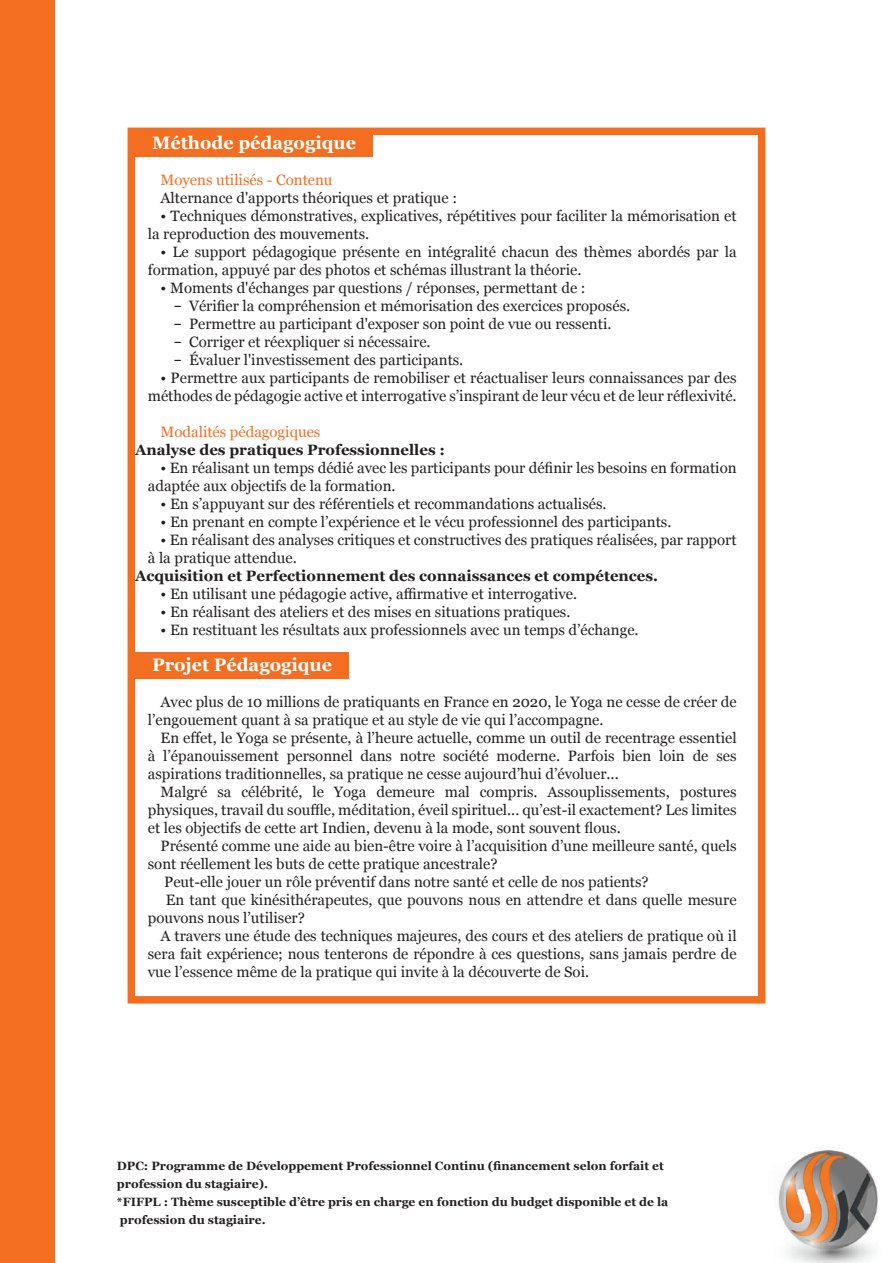
<style>
.page{position:relative;width:893px;height:1263px;background:#fff}
.page>*{position:absolute;margin:0;border:0;box-sizing:border-box;transform-origin:0 0}
.t1{font:700 18px "Georgia";color:#fff}
.t2{font:15px/18px "Georgia";color:#231f20}
.t3{font:700 15px "Georgia";color:#231f20}
.t4{font:15px "Georgia";color:#f36e21}
.t5{font:700 12px/18px "Georgia";color:#231f20}
.s1{font-family:"Rubik"}
</style>
<div class="page">
<div style="left:0;top:0;width:54px;height:1263px;background:#f36e21"></div>
<img style="left:778px;top:1147px;width:100px;height:115px">
<div style="left:135px;top:131px;width:238px;height:26px;background:#f36e21"></div>
<div style="left:135px;top:653px;width:214px;height:26px;background:#f36e21"></div>
<div style="left:128px;top:128px;width:637px;height:875px;border:8px solid #f36e21"></div>
<p class="t1" style="left:152px;top:129px;width:205px">Méthode pédagogique</p>
<p class="t4" style="left:161px;top:169px;width:173px">Moyens utilisés - Contenu</p>
<p class="t2" style="left:161px;top:188px;width:298px">Alternance d'apports théoriques et pratique :</p>
<p class="t2" style="left:148px;top:206px;width:590px;text-indent:13px">• Techniques démonstratives, explicatives, répétitives pour faciliter la mémorisation et la reproduction des mouvements.</p>
<p class="t2" style="left:148px;top:242px;width:590px;text-indent:13px">• Le support pédagogique présente en intégralité chacun des thèmes abordés par la formation, appuyé par des photos et schémas illustrant la théorie.</p>
<p class="t2" style="left:161px;top:278px;width:426px">• Moments d'échanges par questions / réponses, permettant de :</p>
<p class="t2" style="left:173px;top:296px;width:458px"><span class="s1">–</span> Vérifier la compréhension et mémorisation des exercices proposés.</p>
<p class="t2" style="left:173px;top:314px;width:440px"><span class="s1">–</span> Permettre au participant d'exposer son point de vue ou ressenti.</p>
<p class="t2" style="left:173px;top:332px;width:259px"><span class="s1">–</span> Corriger et réexpliquer si nécessaire.</p>
<p class="t2" style="left:173px;top:350px;width:292px"><span class="s1">–</span> Évaluer l'investissement des participants.</p>
<p class="t2" style="left:148px;top:368px;width:590px;text-align:right">• Permettre aux participants de remobiliser et réactualiser leurs connaissances par des méthodes de pédagogie active et interrogative s’inspirant de leur vécu et de leur réflexivité.</p>
<p class="t4" style="left:161px;top:421px;width:161px">Modalités pédagogiques</p>
<p class="t3" style="left:135px;top:438px;width:311px">Analyse des pratiques Professionnelles :</p>
<p class="t2" style="left:148px;top:458px;width:590px;text-indent:13px">• En réalisant un temps dédié avec les participants pour définir les besoins en formation adaptée aux objectifs de la formation.</p>
<p class="t2" style="left:161px;top:494px;width:448px">• En s’appuyant sur des référentiels et recommandations actualisés.</p>
<p class="t2" style="left:161px;top:512px;width:512px">• En prenant en compte l’expérience et le vécu professionnel des participants.</p>
<p class="t2" style="left:148px;top:530px;width:590px;text-indent:13px">• En réalisant des analyses critiques et constructives des pratiques réalisées, par rapport à la pratique attendue.</p>
<p class="t3" style="left:135px;top:564px;width:524px">Acquisition et Perfectionnement des connaissances et compétences.</p>
<p class="t2" style="left:161px;top:584px;width:418px">• En utilisant une pédagogie active, affirmative et interrogative.</p>
<p class="t2" style="left:161px;top:602px;width:411px">• En réalisant des ateliers et des mises en situations pratiques.</p>
<p class="t2" style="left:161px;top:620px;width:480px">• En restituant les résultats aux professionnels avec un temps d’échange.</p>
<p class="t1" style="left:152px;top:651px;width:181px">Projet Pédagogique</p>
<p class="t2" style="left:148px;top:692px;width:590px;text-indent:13px">Avec plus de 10 millions de pratiquants en France en 2020, le Yoga ne cesse de créer de l’engouement quant à sa pratique et au style de vie qui l’accompagne.</p>
<p class="t2" style="left:148px;top:728px;width:590px;text-align:justify;text-indent:13px">En effet, le Yoga se présente, à l’heure actuelle, comme un outil de recentrage essentiel à l’épanouissement personnel dans notre société moderne. Parfois bien loin de ses aspirations traditionnelles, sa pratique ne cesse aujourd’hui d’évoluer...</p>
<p class="t2" style="left:148px;top:782px;width:590px;text-align:justify;text-indent:13px">Malgré sa célébrité, le Yoga demeure mal compris. Assouplissements, postures physiques, travail du souffle, méditation, éveil spirituel... qu’est-il exactement? Les limites et les objectifs de cette art Indien, devenu à la mode, sont souvent flous.</p>
<p class="t2" style="left:161px;top:836px;width:578px">Présenté comme une aide au bien-être voire à l’acquisition d’une meilleure santé, quels</p>
<p class="t2" style="left:148px;top:854px;width:351px">sont réellement les buts de cette pratique ancestrale?</p>
<p class="t2" style="left:164px;top:872px;width:486px">Peut-elle jouer un rôle préventif dans notre santé et celle de nos patients?</p>
<p class="t2" style="left:166px;top:890px;width:572px">En tant que kinésithérapeutes, que pouvons nous en attendre et dans quelle mesure</p>
<p class="t2" style="left:148px;top:908px;width:159px">pouvons nous l’utiliser?</p>
<p class="t2" style="left:161px;top:926px;width:578px">A travers une étude des techniques majeures, des cours et des ateliers de pratique où il</p>
<p class="t2" style="left:148px;top:944px;width:590px">sera fait expérience; nous tenterons de répondre à ces questions, sans jamais perdre de</p>
<p class="t2" style="left:148px;top:962px;width:443px">vue l’essence même de la pratique qui invite à la découverte de Soi.</p>
<p class="t5" style="left:117px;top:1156px;width:553px">DPC: Programme de Développement Professionnel Continu (financement selon forfait et profession du stagiaire).<br>*FIFPL : Thème susceptible d’être pris en charge en fonction du budget disponible et de la profession du stagiaire.</p>
</div>
